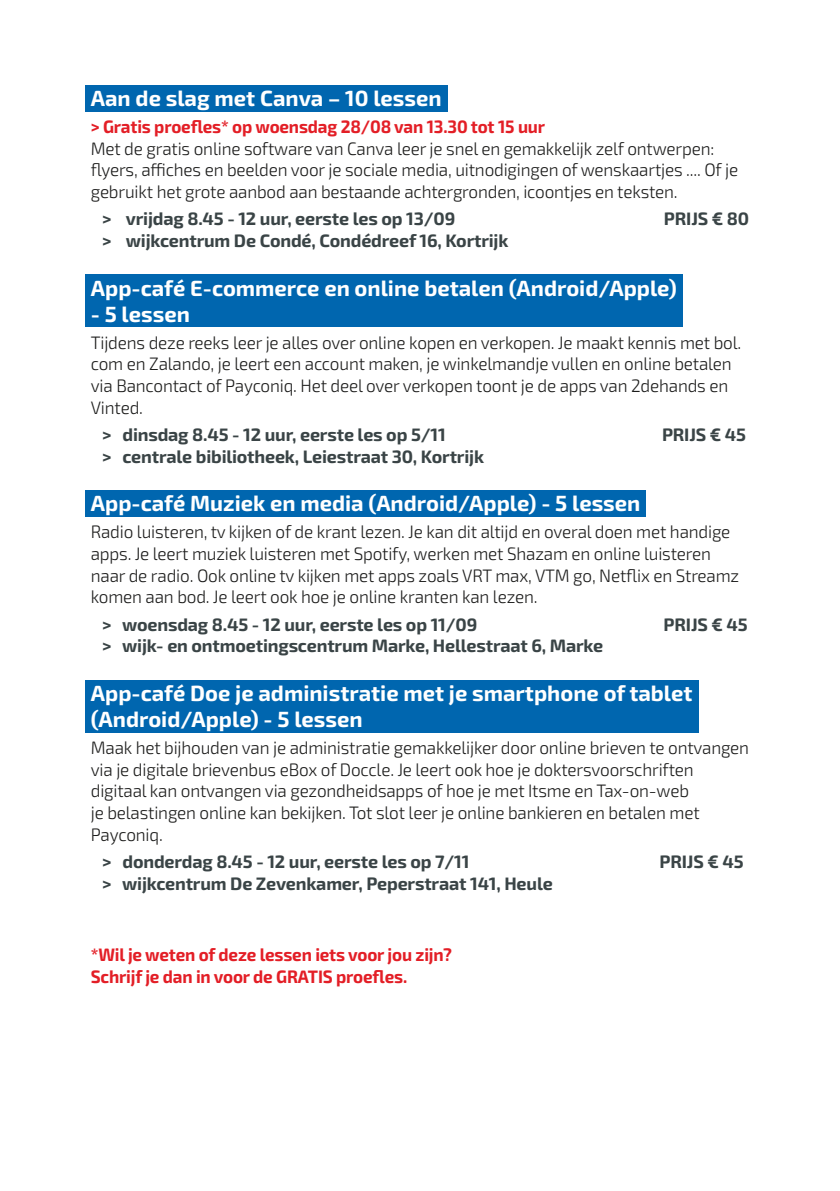
<style>
.page{position:relative;width:840px;height:1191px;background:#fff}
.page>*{position:absolute;margin:0;border:0;box-sizing:border-box;transform-origin:0 0}
.Thema_Computerreeks{font:700 22px/26px "Exo 2";color:#fff}
.lopende_tekst{font:300 18px/21.6px "Exo 2";letter-spacing:-.01em;color:#1c1c1b;scale:.95 1}
.Datum_en_plaats{font:700 18px "Exo 2";letter-spacing:-.01em;color:#3a4446}
.lopende_tekst-2{font:700 18px/21.6px "Exo 2";letter-spacing:-.01em;color:#e31e26;scale:.95 1}
</style>
<div class="page">
<div style="left:85px;top:85px;width:362px;height:27px;background:#0066af"></div>
<div style="left:85px;top:274px;width:597px;height:53px;background:#0066af"></div>
<div style="left:85px;top:490px;width:560px;height:27px;background:#0066af"></div>
<div style="left:85px;top:680px;width:612px;height:52px;background:#0066af"></div>
<p class="Thema_Computerreeks" style="left:91px;top:84px;width:352px">Aan de slag met Canva – 10 lessen</p>
<p class="lopende_tekst-2" style="left:91px;top:115px;width:479px">&gt; Gratis proefles* op woensdag 28/08 van 13.30 tot 15 uur</p>
<p class="lopende_tekst" style="left:91px;top:137px;width:682px">Met de gratis online software van Canva leer je snel en gemakkelijk zelf ontwerpen: flyers, affiches en beelden voor je sociale media, uitnodigingen of wenskaartjes .... Of je gebruikt het grote aanbod aan bestaande achtergronden, icoontjes en teksten.</p>
<p class="Datum_en_plaats" style="left:102px;top:205px;width:354px">&gt; vrijdag 8.45 - 12 uur, eerste les op 13/09</p>
<p class="Datum_en_plaats" style="left:663px;top:205px;width:87px">PRIJS € 80</p>
<p class="Datum_en_plaats" style="left:102px;top:227px;width:407px">&gt; wijkcentrum De Condé, Condédreef 16, Kortrijk</p>
<p class="Thema_Computerreeks" style="left:91px;top:273px;width:587px">App-café E-commerce en online betalen (Android/Apple)</p>
<p class="Thema_Computerreeks" style="left:91px;top:299px;width:100px">- 5 lessen</p>
<p class="lopende_tekst" style="left:91px;top:331px;width:685px">Tijdens deze reeks leer je alles over online kopen en verkopen. Je maakt kennis met bol. com en Zalando, je leert een account maken, je winkelmandje vullen en online betalen via Bancontact of Payconiq. Het deel over verkopen toont je de apps van 2dehands en Vinted.</p>
<p class="Datum_en_plaats" style="left:102px;top:421px;width:345px">&gt; dinsdag 8.45 - 12 uur, eerste les op 5/11</p>
<p class="Datum_en_plaats" style="left:661px;top:421px;width:86px">PRIJS € 45</p>
<p class="Datum_en_plaats" style="left:102px;top:442px;width:383px">&gt; centrale bibiliotheek, Leiestraat 30, Kortrijk</p>
<p class="Thema_Computerreeks" style="left:91px;top:489px;width:551px">App-café Muziek en media (Android/Apple) - 5 lessen</p>
<p class="lopende_tekst" style="left:91px;top:521px;width:683px">Radio luisteren, tv kijken of de krant lezen. Je kan dit altijd en overal doen met handige apps. Je leert muziek luisteren met Spotify, werken met Shazam en online luisteren naar de radio. Ook online tv kijken met apps zoals VRT max, VTM go, Netflix en Streamz komen aan bod. Je leert ook hoe je online kranten kan lezen.</p>
<p class="Datum_en_plaats" style="left:102px;top:610px;width:376px">&gt; woensdag 8.45 - 12 uur, eerste les op 11/09</p>
<p class="Datum_en_plaats" style="left:663px;top:610px;width:86px">PRIJS € 45</p>
<p class="Datum_en_plaats" style="left:102px;top:632px;width:502px">&gt; wijk- en ontmoetingscentrum Marke, Hellestraat 6, Marke</p>
<p class="Thema_Computerreeks" style="left:91px;top:679px;width:603px">App-café Doe je administratie met je smartphone of tablet (Android/Apple) - 5 lessen</p>
<p class="lopende_tekst" style="left:91px;top:736px;width:694px">Maak het bijhouden van je administratie gemakkelijker door online brieven te ontvangen via je digitale brievenbus eBox of Doccle. Je leert ook hoe je doktersvoorschriften digitaal kan ontvangen via gezondheidsapps of hoe je met Itsme en Tax-on-web<br>je belastingen online kan bekijken. Tot slot leer je online bankieren en betalen met Payconiq.</p>
<p class="Datum_en_plaats" style="left:102px;top:848px;width:368px">&gt; donderdag 8.45 - 12 uur, eerste les op 7/11</p>
<p class="Datum_en_plaats" style="left:659px;top:848px;width:86px">PRIJS € 45</p>
<p class="Datum_en_plaats" style="left:102px;top:869px;width:452px">&gt; wijkcentrum De Zevenkamer, Peperstraat 141, Heule</p>
<p class="lopende_tekst-2" style="left:91px;top:943px;width:381px">*Wil je weten of deze lessen iets voor jou zijn?<br>Schrijf je dan in voor de GRATIS proefles.</p>
</div>
